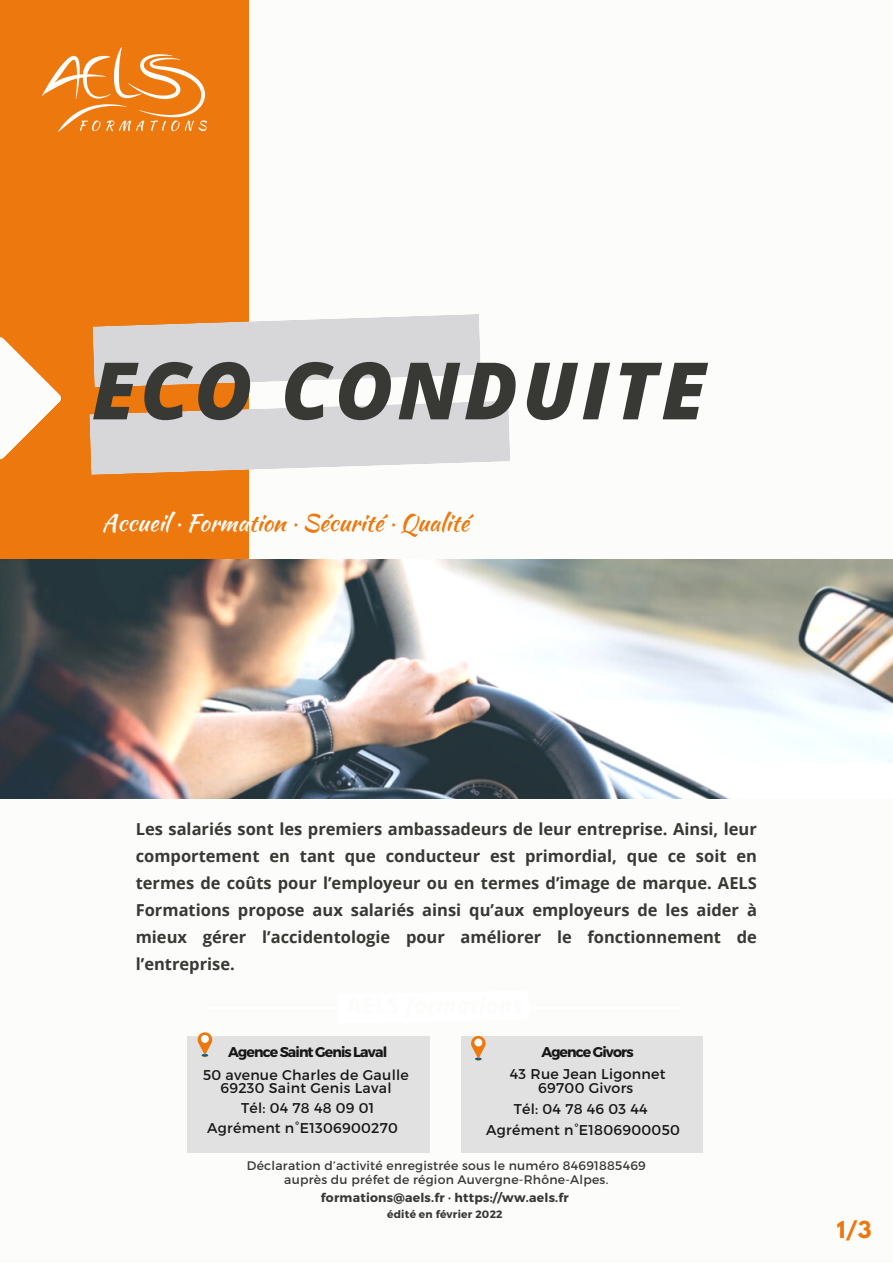
<style>
.page{position:relative;width:893px;height:1264px;background:#fff}
.page>*{position:absolute;margin:0;border:0;box-sizing:border-box;transform-origin:0 0}
.t1{font:italic 800 79.2px "Open Sans";letter-spacing:.05em;color:#383835}
.t2{font:23.7px "Kaushan Script";color:#ed780d}
.t3{font:700 20.7px "League Spartan";color:#ed780d}
.t4{font:700 16.5px/27px "Open Sans";color:#383835;text-align:justify}
.t5{font:14.1px "Montserrat";letter-spacing:.02em;color:#171717}
.t6{font:700 14.1px "Montserrat";letter-spacing:-.065em;color:#171717}
.t7{font:12.3px/14.4px "Montserrat";letter-spacing:.02em;color:#383835;text-align:center}
.t8{font:700 12.3px "Montserrat";letter-spacing:.02em;color:#383835}
.t9{font:700 10.65px "Montserrat";letter-spacing:.02em;color:#383835}
.s1{color:#fcfcfa}
</style>
<div class="page">
<div style="left:0;top:0;width:892px;height:1262px;background:#fcfcfa"></div>
<div style="left:0;top:0;width:249px;height:607px;background:#ed780d"></div>
<div style="left:187px;top:1035px;width:242px;height:117px;background:#e1e1e1"></div>
<svg style="left:197px;top:1032px;width:15px;height:24px"></svg>
<svg style="left:201px;top:1034px;width:8px;height:8px"></svg>
<div style="left:461px;top:1035px;width:241px;height:117px;background:#e1e1e1"></div>
<svg style="left:471px;top:1035px;width:14px;height:25px"></svg>
<div style="left:474px;top:1038px;width:8px;height:8px;background:#fff;border-radius:50%"></div>
<hr style="left:206px;top:1007px;width:478px;height:1px;background:#fff">
<img style="left:43px;top:48px;width:164px;height:83px">
<img style="left:0;top:559px;width:892px;height:239px">
<svg style="left:0;top:337px;width:61px;height:123px"></svg>
<svg style="left:92px;top:314px;width:389px;height:73px"></svg>
<svg style="left:89px;top:401px;width:421px;height:74px"></svg>
<p class="t1" style="left:92px;top:335px;width:615px">ECO CONDUITE</p>
<p class="t2" style="left:102px;top:505px;width:368px"><span class="s1">Accueil · Forma</span>tion · Sécurité · Qualité</p>
<p class="t4" style="left:136px;top:814px;width:622px">Les salariés sont les premiers ambassadeurs de leur entreprise. Ainsi, leur comportement en tant que conducteur est primordial, que ce soit en termes de coûts pour l’employeur ou en termes d’image de marque. AELS Formations propose aux salariés ainsi qu’aux employeurs de les aider à mieux gérer l’accidentologie pour améliorer le fonctionnement de l’entreprise.</p>
<p class="t6" style="left:228px;top:1042px;width:160px">Agence Saint Genis Laval</p>
<p class="t6" style="left:541px;top:1042px;width:94px">Agence Givors</p>
<p class="t5" style="left:203px;top:1065px;width:207px">50 avenue Charles de Gaulle</p>
<p class="t5" style="left:220px;top:1078px;width:173px">69230 Saint Genis Laval</p>
<p class="t5" style="left:241px;top:1099px;width:135px">Tél: 04 78 48 09 01</p>
<p class="t5" style="left:207px;top:1119px;width:192px">Agrément n°E1306900270</p>
<p class="t5" style="left:510px;top:1065px;width:157px">43 Rue Jean Ligonnet</p>
<p class="t5" style="left:538px;top:1078px;width:96px">69700 Givors</p>
<p class="t5" style="left:513px;top:1099px;width:135px">Tél: 04 78 46 03 44</p>
<p class="t5" style="left:486px;top:1120px;width:195px">Agrément n°E1806900050</p>
<p class="t7" style="left:247px;top:1157px;width:400px">Déclaration d’activité enregistrée sous le numéro 84691885469 auprès du préfet de région Auvergne-Rhône-Alpes.</p>
<p class="t8" style="left:321px;top:1189px;width:249px">formations@aels.fr · https://ww.aels.fr</p>
<p class="t9" style="left:387px;top:1207px;width:117px">édité en février 2022</p>
<p class="t3" style="left:836px;top:1219px;width:36px">1/3</p>
</div>
